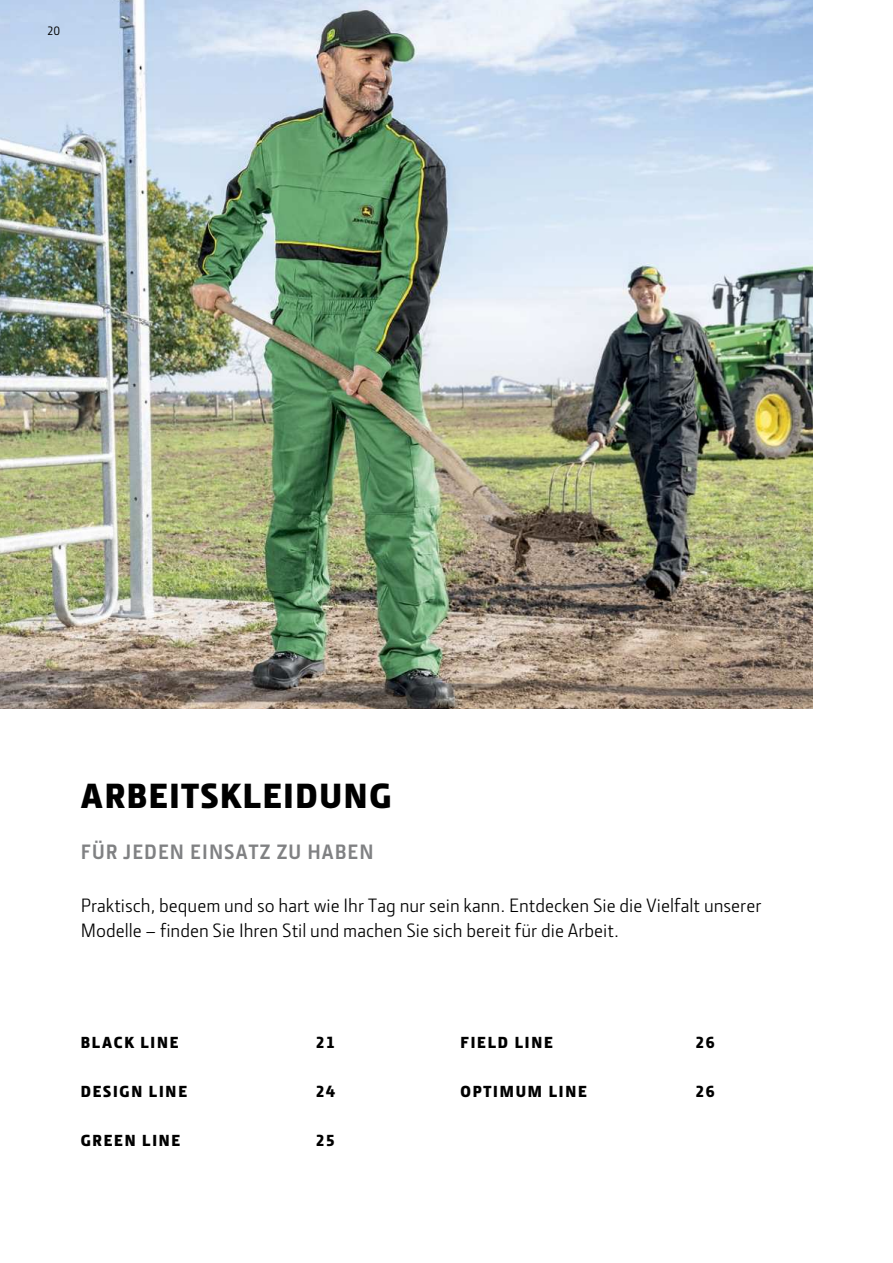
<style>
.page{position:relative;width:893px;height:1263px;background:#fff}
.page>*{position:absolute;margin:0;border:0;box-sizing:border-box;transform-origin:0 0}
.t1{font:900 36px "Section";letter-spacing:.05em;color:#000}
.t2{font:700 21px "JD Sans Pro";letter-spacing:.05em;color:#808183}
.t3{font:19.5px/25.5px "JD Sans Pro";color:#000}
.t4{font:900 16.5px "Section";letter-spacing:.11em;color:#000}
.t5{font:500 12px "JD Sans Pro";color:#000}
</style>
<div class="page">
<img style="left:0;top:0;width:812px;height:709px">
<p class="t5" style="left:48px;top:24px;width:14px">20</p>
<h1 class="t1" style="left:81px;top:776px;width:312px">ARBEITSKLEIDUNG</h1>
<p class="t2" style="left:81px;top:841px;width:294px">FÜR JEDEN EINSATZ ZU HABEN</p>
<p class="t3" style="left:81px;top:894px;width:682px">Praktisch, bequem und so hart wie Ihr Tag nur sein kann. Entdecken Sie die Vielfalt unserer<br>Modelle – 昀椀nden Sie Ihren Stil und machen Sie sich bereit für die Arbeit.</p>
<p class="t4" style="left:81px;top:1034px;width:99px">BLACK LINE</p>
<p class="t4" style="left:316px;top:1034px;width:21px">21</p>
<p class="t4" style="left:316px;top:1082px;width:21px">24</p>
<p class="t4" style="left:316px;top:1131px;width:21px">25</p>
<p class="t4" style="left:81px;top:1083px;width:108px">DESIGN LINE</p>
<p class="t4" style="left:81px;top:1131px;width:101px">GREEN LINE</p>
<p class="t4" style="left:461px;top:1034px;width:94px">FIELD LINE</p>
<p class="t4" style="left:461px;top:1083px;width:128px">OPTIMUM LINE</p>
<p class="t4" style="left:695px;top:1034px;width:21px">26</p>
<p class="t4" style="left:695px;top:1082px;width:21px">26</p>
</div>
